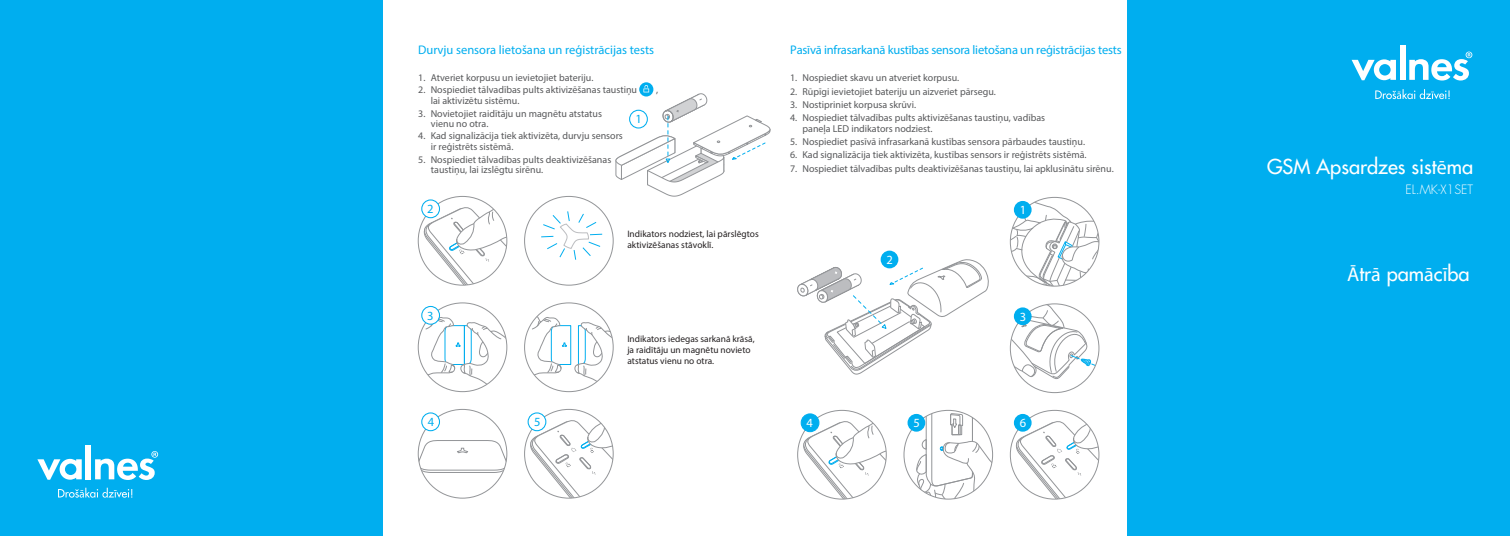
<style>
.page{position:relative;width:1510px;height:536px;background:#fff}
.page>*{position:absolute;margin:0;border:0;box-sizing:border-box;transform-origin:0 0}
.t1{font:20px "Futura LT";color:#fff}
.t2{font:12.5px "Myriad Pro";letter-spacing:-.015em;color:#00aeef}
.t3{font:300 12.5px "Futura LT";color:#fff}
.t4{font:12.5px "Myriad Pro";color:#fff}
.t5{font:10px/10px "Myriad Pro";color:#57585a}
.t6{font:9.38px/11.2px "Myriad Pro";color:#231f20}
.s1{font-family:"Myriad Pro"}
</style>
<div class="page">
<div style="left:1127px;top:0;width:382px;height:535px;background:#00aeef"></div>
<div style="left:1px;top:0;width:382px;height:534px;background:#00aeef"></div>
<svg style="left:1010px;top:198px;width:89px;height:88px"></svg>
<div style="left:1014px;top:201px;width:17px;height:17px;background:#00aeef;border-radius:50%"></div>
<svg style="left:1010px;top:303px;width:89px;height:77px"></svg>
<div style="left:1014px;top:307px;width:17px;height:18px;background:#00aeef;border-radius:50%"></div>
<svg style="left:916px;top:411px;width:76px;height:87px"></svg>
<div style="left:907px;top:413px;width:18px;height:18px;background:#00aeef;border-radius:50%"></div>
<svg style="left:1014px;top:411px;width:85px;height:87px"></svg>
<div style="left:1014px;top:413px;width:17px;height:18px;background:#00aeef;border-radius:50%"></div>
<div style="left:880px;top:250px;width:18px;height:18px;background:#00aeef;border-radius:50%"></div>
<svg style="left:797px;top:259px;width:192px;height:116px"></svg>
<svg style="left:801px;top:411px;width:85px;height:87px"></svg>
<div style="left:801px;top:413px;width:18px;height:18px;background:#00aeef;border-radius:50%"></div>
<div style="left:800px;top:413px;width:19px;height:18px;border:1px solid #00aeef;border-radius:50%"></div>
<svg style="left:528px;top:410px;width:85px;height:87px"></svg>
<svg style="left:418px;top:439px;width:89px;height:33px"></svg>
<div style="left:421px;top:412px;width:19px;height:18px;border:1px solid #00aeef;border-radius:50%"></div>
<div style="left:528px;top:412px;width:18px;height:18px;background:#fff;border-radius:50%"></div>
<div style="left:527px;top:412px;width:19px;height:18px;border:1px solid #00aeef;border-radius:50%"></div>
<svg style="left:524px;top:314px;width:89px;height:77px"></svg>
<svg style="left:418px;top:314px;width:89px;height:77px"></svg>
<div style="left:422px;top:306px;width:17px;height:18px;background:#fff;border-radius:50%"></div>
<div style="left:421px;top:305px;width:19px;height:19px;border:1px solid #00aeef;border-radius:50%"></div>
<svg style="left:422px;top:196px;width:85px;height:89px"></svg>
<div style="left:422px;top:200px;width:17px;height:17px;background:#fff;border-radius:50%"></div>
<div style="left:421px;top:199px;width:19px;height:19px;border:1px solid #00aeef;border-radius:50%"></div>
<svg style="left:639px;top:82px;width:14px;height:14px"></svg>
<svg style="left:524px;top:85px;width:247px;height:200px"></svg>
<svg style="left:1351px;top:59px;width:44px;height:21px"></svg>
<div style="left:1399px;top:45px;width:6px;height:35px;background:#fff"></div>
<svg style="left:1409px;top:52px;width:63px;height:28px"></svg>
<svg style="left:1375px;top:89px;width:74px;height:10px"></svg>
<svg style="left:37px;top:458px;width:45px;height:21px"></svg>
<div style="left:86px;top:444px;width:5px;height:34px;background:#fff"></div>
<svg style="left:95px;top:451px;width:63px;height:28px"></svg>
<svg style="left:58px;top:487px;width:74px;height:10px"></svg>
<p class="t2" style="left:418px;top:42px;width:237px">Durvju sensora lietošana un reģistrācijas tests</p>
<p class="t2" style="left:790px;top:42px;width:333px">Pasīvā infrasarkanā kustības sensora lietošana un reģistrācijas tests</p>
<p class="t5" style="left:418px;top:72px;width:177px">1. Atveriet korpusu un ievietojiet bateriju.</p>
<p class="t5" style="left:431px;top:95px;width:90px">lai aktivizētu sistēmu.</p>
<p class="t5" style="left:431px;top:108px;width:173px;text-indent:-13px">3. Novietojiet raidītāju un magnētu atstatus vienu no otra.</p>
<p class="t5" style="left:431px;top:130px;width:194px;line-height:10.8px;text-indent:-12px">4. Kad signalizācija tiek aktivizēta, durvju sensors ir reģistrēts sistēmā.</p>
<p class="t5" style="left:431px;top:154px;width:182px;text-indent:-13px">5. Nospiediet tālvadības pults deaktivizēšanas taustiņu, lai izslēgtu sirēnu.</p>
<p class="t5" style="left:790px;top:73px;width:171px">1. Nospiediet skavu un atveriet korpusu.</p>
<p class="t5" style="left:790px;top:86px;width:207px">2. Rūpīgi ievietojiet bateriju un aizveriet pārsegu.</p>
<p class="t5" style="left:790px;top:99px;width:128px">3. Nostipriniet korpusa skrūvi.</p>
<p class="t5" style="left:802px;top:112px;width:244px;line-height:10.8px;text-indent:-12px">4. Nospiediet tālvadības pults aktivizēšanas taustiņu, vadības paneļa LED indikators nodziest.</p>
<p class="t5" style="left:790px;top:136px;width:296px">5. Nospiediet pasīvā infrasarkanā kustības sensora pārbaudes taustiņu.</p>
<p class="t5" style="left:790px;top:150px;width:298px">6. Kad signalizācija tiek aktivizēta, kustības sensors ir reģistrēts sistēmā.</p>
<p class="t5" style="left:790px;top:163px;width:325px">7. Nospiediet tālvadības pults deaktivizēšanas taustiņu, lai apklusinātu sirēnu.</p>
<h1 class="t1" style="left:1267px;top:153px;width:208px">GSM Apsardzes sist<span class="s1">ē</span>ma</h1>
<p class="t3" style="left:1405px;top:181px;width:69px">EL.MK-X1SET</p>
<p class="t5" style="left:418px;top:84px;width:220px">2. Nospiediet tālvadības pults aktivizēšanas taustiņu</p>
<p class="t5" style="left:656px;top:84px;width:4px">,</p>
<p class="t2" style="left:635px;top:111px;width:8px">1</p>
<p class="t2" style="left:427px;top:201px;width:8px">2</p>
<p class="t4" style="left:1019px;top:202px;width:8px">1</p>
<p class="t6" style="left:627px;top:227px;width:133px">Indikators nodziest, lai pārslēgtos aktivizēšanas stāvoklī.</p>
<p class="t4" style="left:886px;top:251px;width:8px">2</p>
<h1 class="t1" style="left:1347px;top:260px;width:124px"><span class="s1">Ā</span>tr<span class="s1">ā</span> pam<span class="s1">ā</span>c<span class="s1">ī</span>ba</h1>
<p class="t2" style="left:427px;top:307px;width:8px">3</p>
<p class="t4" style="left:1019px;top:308px;width:8px">3</p>
<p class="t6" style="left:627px;top:332px;width:129px">Indikators iedegas sarkanā krāsā, ja raidītāju un magnētu novieto atstatus vienu no otra.</p>
<p class="t2" style="left:428px;top:414px;width:8px">4</p>
<p class="t2" style="left:534px;top:414px;width:8px">5</p>
<p class="t4" style="left:806px;top:414px;width:8px">4</p>
<p class="t4" style="left:913px;top:414px;width:8px">5</p>
<p class="t4" style="left:1019px;top:414px;width:8px">6</p>
</div>
